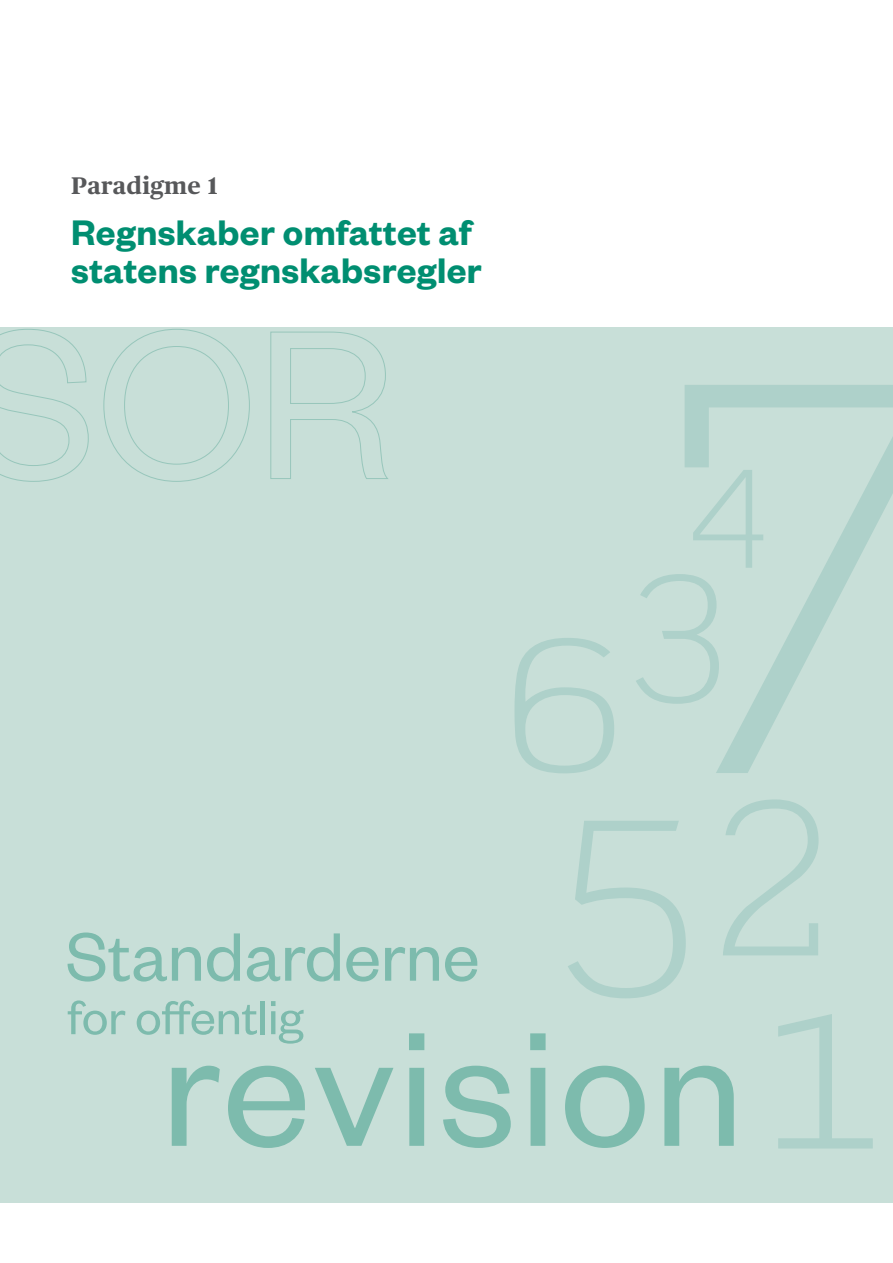
<style>
.page{position:relative;width:893px;height:1263px;background:#fff}
.page>*{position:absolute;margin:0;border:0;box-sizing:border-box;transform-origin:0 0}
.t1{font:178.5px "Founders Grotesk";letter-spacing:.025em;color:#7dbbad}
.t2{font:75px "Founders Grotesk";color:#7dbbad}
.t3{font:52.5px "Founders Grotesk";color:#7dbbad}
.t4{font:600 39px "Founders Grotesk";letter-spacing:.01em;color:#008e71}
.t5{font:700 24px "Publico Text";letter-spacing:.01em;color:#57585a}
</style>
<div class="page">
<div style="left:0;top:328px;width:893px;height:876px;background:#c8dfd8"></div>
<svg style="left:778px;top:1014px;width:95px;height:134px"></svg>
<svg style="left:723px;top:799px;width:96px;height:156px"></svg>
<svg style="left:636px;top:574px;width:49px;height:130px"></svg>
<svg style="left:568px;top:821px;width:118px;height:177px"></svg>
<svg style="left:514px;top:638px;width:100px;height:135px"></svg>
<svg style="left:685px;top:385px;width:208px;height:388px"></svg>
<svg style="left:0;top:329px;width:89px;height:153px"></svg>
<svg style="left:103px;top:329px;width:147px;height:153px"></svg>
<svg style="left:270px;top:331px;width:118px;height:148px"></svg>
<p class="t5" style="left:71px;top:167px;width:148px">Paradigme 1</p>
<p class="t4" style="left:71px;top:208px;width:402px">Regnskaber omfattet af</p>
<p class="t4" style="left:71px;top:246px;width:412px">statens regnskabsregler</p>
<h2 class="t2" style="left:66px;top:911px;width:415px">Standarderne</h2>
<h3 class="t3" style="left:67px;top:985px;width:238px">for offentlig</h3>
<h1 class="t1" style="left:162px;top:979px;width:583px">revision</h1>
</div>
